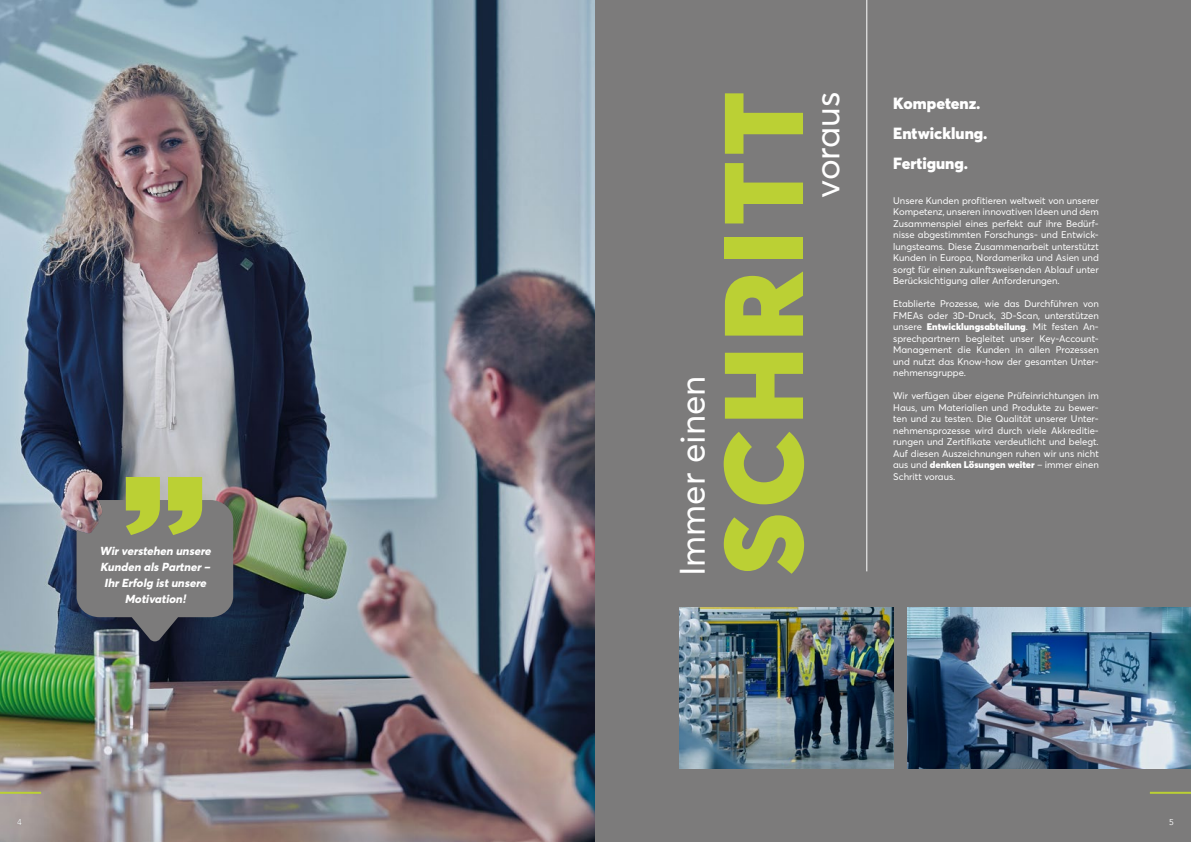
<style>
.page{position:relative;width:1191px;height:842px;background:#fff}
.page>*{position:absolute;margin:0;border:0;box-sizing:border-box;transform-origin:0 0}
.t1{font:900 110px "Averta PE";letter-spacing:.05em;color:#bbd034}
.t2{font:35px "Averta PE";color:#fff}
.t3{font:900 16px/30px "Averta PE";color:#fff}
.t4{font:italic 800 11.5px/16px "Averta PE";color:#fff;text-align:center}
.t5{font:9.5px/11.5px "Averta PE";color:#fff;text-align:justify}
.t6{font:8.5px "Avenir";color:#fff}
.s1{font-weight:900}
</style>
<div class="page">
<img style="left:0;top:0;width:595px;height:842px">
<div style="left:595px;top:0;width:596px;height:842px;background:#7c7b7b"></div>
<hr style="left:1149px;top:792px;width:42px;height:2px;background:#bbd034">
<hr style="left:866px;top:0;width:1px;height:571px;background:#fff">
<img style="left:679px;top:607px;width:214px;height:161px">
<img style="left:907px;top:607px;width:284px;height:161px">
<hr style="left:0;top:792px;width:41px;height:2px;background:#bbd034">
<svg style="left:77px;top:477px;width:156px;height:164px;background:#787c6a"></svg>
<img style="left:41px;top:462px;width:61px;height:72px">
<p class="t4" style="left:99px;top:542px;width:116px">Wirverstehen unsere<br>Kunden als Partner–<br>IhrErfolg istunsere<br>Motivation!</p>
<h2 class="t2" style="left:668px;top:576px;width:202px;rotate:-90deg">Immer einen</h2>
<h1 class="t1" style="left:685px;top:575px;width:485px;rotate:-90deg">SCHRITT</h1>
<h2 class="t2" style="left:803px;top:198px;width:107px;rotate:-90deg">voraus</h2>
<h3 class="t3" style="left:893px;top:88px;width:96px">Kompetenz.<br>Entwicklung.<br>Fertigung.</h3>
<p class="t5" style="left:893px;top:194px;width:207px">Unsere Kunden profitieren weltweit von unserer Kompetenz, unseren innovativen Ideen und dem Zusammenspiel eines perfekt auf ihre Bedürf&shy;nisse abgestimmten Forschungs- und Entwick&shy;lungsteams. Diese Zusammenarbeit unterstützt Kunden in Europa, Nordamerika und Asien und sorgt für einen zukunftsweisenden Ablauf unter Berücksichtigung aller Anforderungen.</p>
<p class="t5" style="left:893px;top:298px;width:207px">Etablierte Prozesse, wie das Durchführen von FMEAs oder 3D-Druck, 3D-Scan, unterstützen unsere <span class="s1">Entwicklungsabteilung</span>. Mit festen An&shy;sprechpartnern begleitet unser Key-Account-Management die Kunden in allen Prozessen und nutzt das Know-how der gesamten Unter&shy;nehmensgruppe.</p>
<p class="t5" style="left:893px;top:390px;width:207px">Wir verfügen über eigene Prüfeinrichtungen im Haus, um Materialien und Produkte zu bewer&shy;ten und zu testen. Die Qualität unserer Unter&shy;nehmensprozesse wird durch viele Akkreditie&shy;rungen und Zertifikate verdeutlicht und belegt.<br>Auf diesen Auszeichnungen ruhen wir uns nicht aus und <span class="s1">denken Lösungen weiter</span> – immer einen Schritt voraus.</p>
<p class="t6" style="left:17px;top:817px;width:6px">4</p>
<p class="t6" style="left:1169px;top:817px;width:6px">5</p>
</div>
